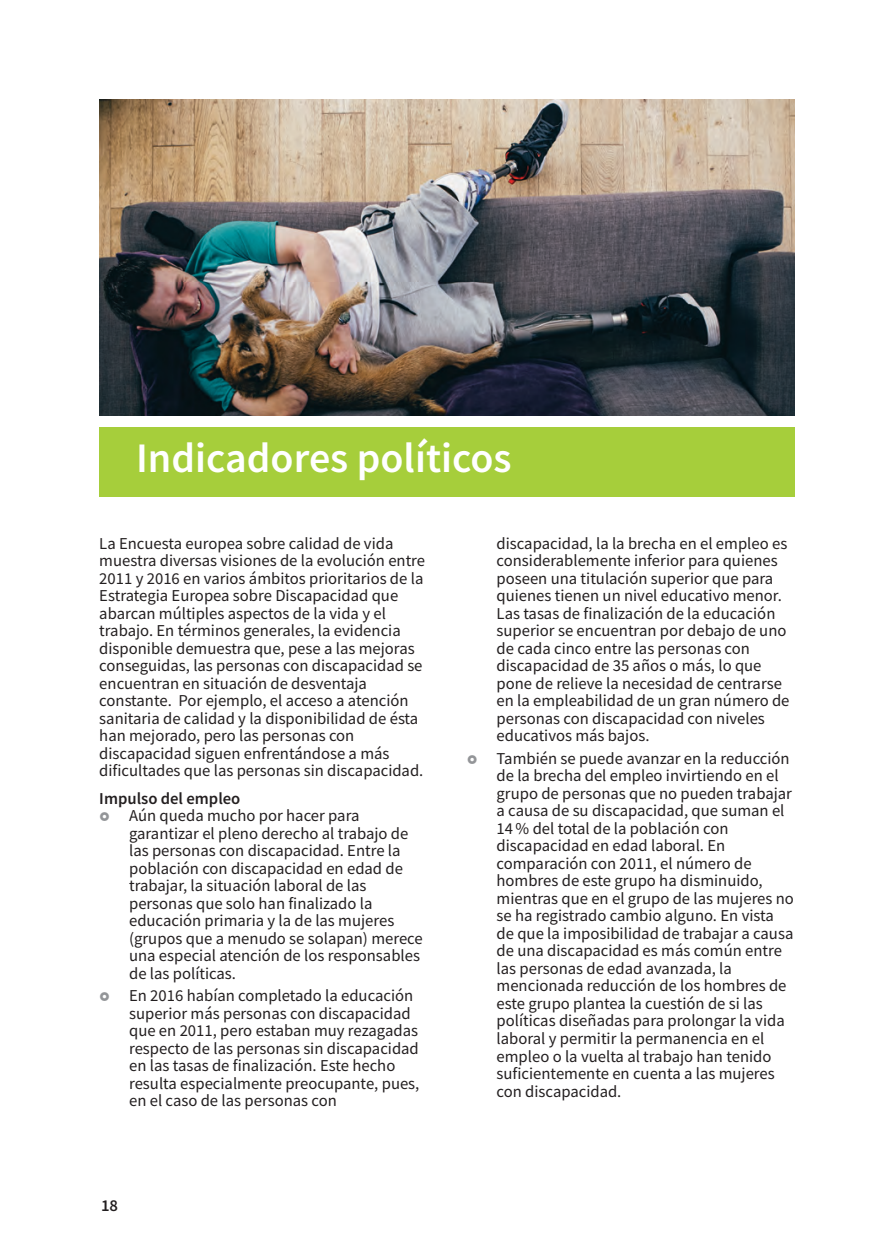
<style>
.page{position:relative;width:874px;height:1241px;background:#fff}
.page>*{position:absolute;margin:0;border:0;box-sizing:border-box;transform-origin:0 0}
.t1{font:600 42px "Source Sans Pro";color:#fff}
.t2{font:16.62px/17.5px "Source Sans Pro";color:#231f20}
.t3{font:600 16.62px "Source Sans Pro";color:#231f20}
</style>
<div class="page">
<img style="left:99px;top:99px;width:695px;height:317px">
<div style="left:99px;top:427px;width:695px;height:69px;background:#a6ce3b"></div>
<h1 class="t1" style="left:136px;top:430px;width:377px">Indicadores políticos</h1>
<p class="t2" style="left:99px;top:534px;width:327px">La Encuesta europea sobre calidad de vida muestra diversas visiones de la evolución entre 2011 y 2016 en varios ámbitos prioritarios de la Estrategia Europea sobre Discapacidad que abarcan múltiples aspectos de la vida y el trabajo. En términos generales, la evidencia disponible demuestra que, pese a las mejoras conseguidas, las personas con discapacidad se encuentran en situación de desventaja constante. Por ejemplo, el acceso a atención sanitaria de calidad y la disponibilidad de ésta han mejorado, pero las personas con discapacidad siguen enfrentándose a más dificultades que las personas sin discapacidad.</p>
<p class="t3" style="left:99px;top:787px;width:142px">Impulso del empleo</p>
<p class="t2" style="left:129px;top:806px;width:295px">Aún queda mucho por hacer para garantizar el pleno derecho al trabajo de las personas con discapacidad. Entre la población con discapacidad en edad de trabajar, la situación laboral de las personas que solo han finalizado la educación primaria y la de las mujeres (grupos que a menudo se solapan) merece una especial atención de los responsables de las políticas.</p>
<p class="t2" style="left:129px;top:986px;width:292px">En 2016 habían completado la educación superior más personas con discapacidad que en 2011, pero estaban muy rezagadas respecto de las personas sin discapacidad en las tasas de finalización. Este hecho resulta especialmente preocupante, pues, en el caso de las personas con</p>
<p class="t3" style="left:101px;top:1194px;width:19px">18</p>
<p class="t2" style="left:496px;top:534px;width:294px">discapacidad, la la brecha en el empleo es considerablemente inferior para quienes poseen una titulación superior que para quienes tienen un nivel educativo menor.<br>Las tasas de finalización de la educación superior se encuentran por debajo de uno de cada cinco entre las personas con discapacidad de 35 años o más, lo que pone de relieve la necesidad de centrarse en la empleabilidad de un gran número de personas con discapacidad con niveles educativos más bajos.</p>
<p class="t2" style="left:496px;top:749px;width:299px">También se puede avanzar en la reducción de la brecha del empleo invirtiendo en el grupo de personas que no pueden trabajar a causa de su discapacidad, que suman el 14 % del total de la población con discapacidad en edad laboral. En comparación con 2011, el número de hombres de este grupo ha disminuido, mientras que en el grupo de las mujeres no se ha registrado cambio alguno. En vista de que la imposibilidad de trabajar a causa de una discapacidad es más común entre las personas de edad avanzada, la mencionada reducción de los hombres de este grupo plantea la cuestión de si las políticas diseñadas para prolongar la vida laboral y permitir la permanencia en el empleo o la vuelta al trabajo han tenido suficientemente en cuenta a las mujeres con discapacidad.</p>
</div>
